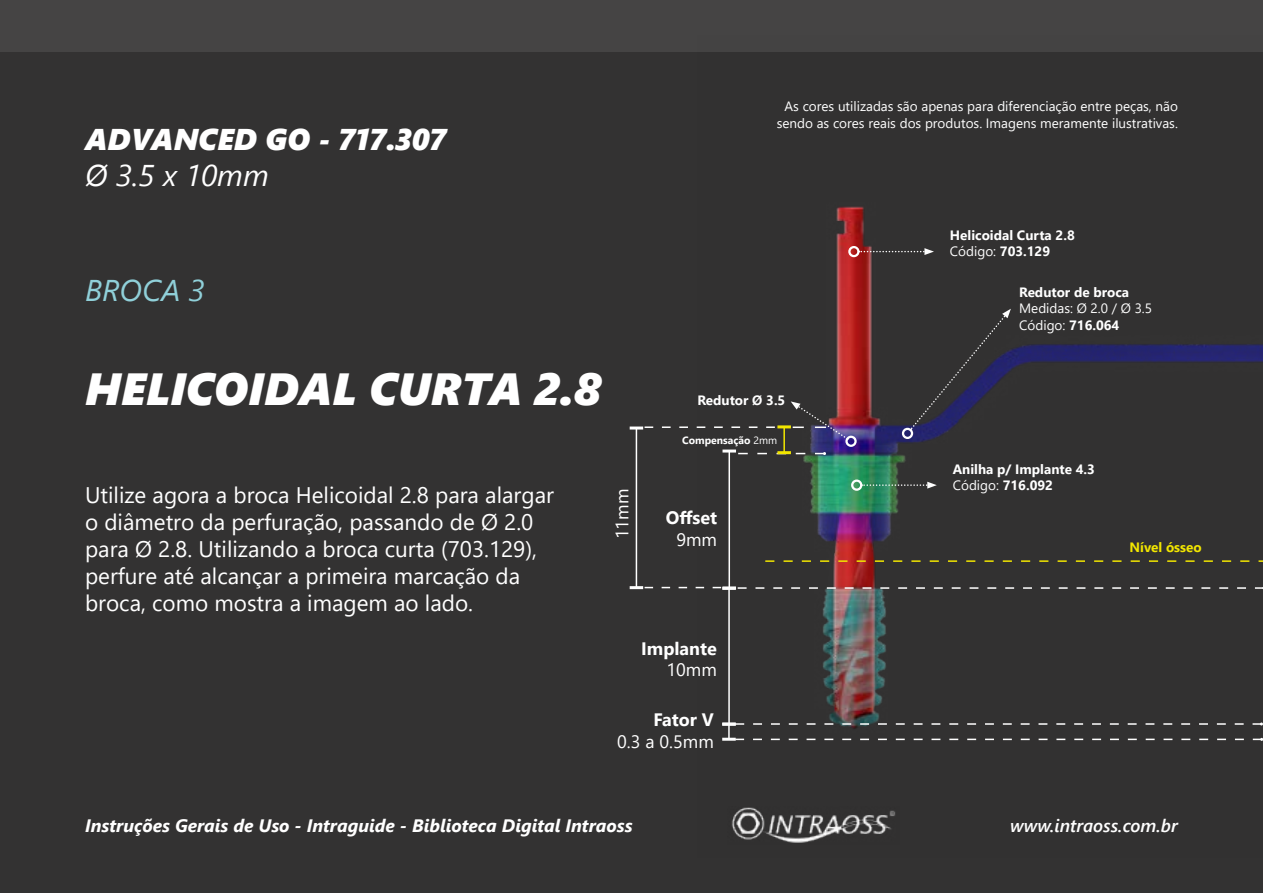
<style>
.page{position:relative;width:1263px;height:893px;background:#333232}
.page>*{position:absolute;margin:0;border:0;box-sizing:border-box;transform-origin:0 0}
.t1{font:italic 45px "Segoe UI Black";color:#fff}
.t2{font:italic 30px "Segoe UI Black";color:#fff}
.t3{font:italic 30px "Segoe UI";color:#fff}
.t4{font:italic 30px "Segoe UI";color:#90d0d9}
.t5{font:22.5px/27px "Segoe UI";color:#fff}
.t6{font:italic 700 18px "Segoe UI";color:#fff}
.t7{font:700 18px "Segoe UI";color:#fff}
.t8{font:18px "Segoe UI";color:#fff}
.t9{font:italic 600 18px "Segoe UI";color:#fff}
.t10{font:13.5px/16.2px "Segoe UI";color:#fff}
.t11{font:700 13.5px/16.2px "Segoe UI";color:#fff}
.t12{font:700 13.5px "Segoe UI";color:#f2e600}
.t13{font:700 10.5px "Segoe UI";color:#fff}
.s1{font-weight:400}
.s2{font-weight:700}
</style>
<div class="page">
<div style="left:0;top:0;width:1263px;height:51px;background:#454444"></div>
<img style="left:697px;top:51px;width:566px;height:792px">
<svg style="left:909px;top:309px;width:102px;height:122px"></svg>
<div style="left:902px;top:428px;width:11px;height:11px;border:2px solid #fff;border-radius:50%"></div>
<svg style="left:858px;top:248px;width:76px;height:7px"></svg>
<div style="left:848px;top:246px;width:11px;height:11px;border:2px solid #fff;border-radius:50%"></div>
<div style="left:845px;top:436px;width:12px;height:11px;border:2px solid #fff;border-radius:50%"></div>
<svg style="left:861px;top:482px;width:76px;height:7px"></svg>
<div style="left:851px;top:479px;width:11px;height:12px;border:2px solid #fff;border-radius:50%"></div>
<svg style="left:765px;top:560px;width:498px;height:2px"></svg>
<svg style="left:738px;top:586px;width:525px;height:3px"></svg>
<hr style="left:728px;top:588px;width:2px;height:136px;background:#fff">
<hr style="left:722px;top:587px;width:14px;height:3px;background:#fff">
<hr style="left:728px;top:451px;width:2px;height:137px;background:#fff">
<hr style="left:722px;top:450px;width:14px;height:3px;background:#fff">
<hr style="left:722px;top:586px;width:14px;height:3px;background:#fff">
<svg style="left:738px;top:452px;width:88px;height:3px"></svg>
<hr style="left:783px;top:427px;width:2px;height:26px;background:#f2e600">
<hr style="left:777px;top:425px;width:14px;height:3px;background:#f2e600">
<hr style="left:777px;top:451px;width:14px;height:3px;background:#f2e600">
<svg style="left:791px;top:401px;width:57px;height:39px"></svg>
<hr style="left:636px;top:428px;width:1px;height:160px;background:#fff">
<svg style="left:630px;top:426px;width:145px;height:3px"></svg>
<svg style="left:630px;top:586px;width:91px;height:3px"></svg>
<svg style="left:728px;top:722px;width:535px;height:19px"></svg>
<hr style="left:722px;top:738px;width:14px;height:3px;background:#fff">
<hr style="left:722px;top:723px;width:14px;height:3px;background:#fff">
<h2 class="t2" style="left:85px;top:116px;width:363px">ADVANCED GO - 717.307</h2>
<h2 class="t3" style="left:85px;top:147px;width:185px">Ø 3.5 x 10mm</h2>
<p class="t10" style="left:777px;top:97px;width:403px;text-align:center">As cores utilizadas são apenas para diferenciação entre peças, não sendo as cores reais dos produtos. Imagens meramente ilustrativas.</p>
<h2 class="t4" style="left:85px;top:262px;width:121px">BROCA 3</h2>
<h1 class="t1" style="left:85px;top:355px;width:518px">HELICOIDAL CURTA 2.8</h1>
<p class="t11" style="left:697px;top:391px;width:89px">Redutor Ø 3.5</p>
<p class="t13" style="left:682px;top:430px;width:97px">Compensação <span class="s1">2mm</span></p>
<p class="t5" style="left:85px;top:480px;width:470px">Utilize agora a broca Helicoidal 2.8 para alargar o diâmetro da perfuração, passando de Ø 2.0 para Ø 2.8. Utilizando a broca curta (703.129), perfure até alcançar a primeira marcação da broca, como mostra a imagem ao lado.</p>
<p class="t8" style="left:605px;top:539px;width:52px;rotate:-90deg">11mm</p>
<p class="t7" style="left:666px;top:501px;width:53px">Offset</p>
<p class="t8" style="left:676px;top:522px;width:42px">9mm</p>
<p class="t7" style="left:641px;top:631px;width:77px">Implante</p>
<p class="t8" style="left:666px;top:653px;width:52px">10mm</p>
<p class="t7" style="left:653px;top:703px;width:62px">Fator V</p>
<p class="t8" style="left:617px;top:724px;width:98px">0.3 a 0.5mm</p>
<p class="t11" style="left:950px;top:226px;width:126px">Helicoidal Curta 2.8<br><span class="s1">Código:</span> 703.129</p>
<p class="t11" style="left:1019px;top:283px;width:111px">Redutor de broca</p>
<p class="t10" style="left:1019px;top:299px;width:134px">Medidas: Ø 2.0 / Ø 3.5<br>Código: <span class="s2">716.064</span></p>
<p class="t11" style="left:953px;top:460px;width:144px">Anilha p/ Implante 4.3<br><span class="s1">Código:</span> 716.092</p>
<p class="t12" style="left:1129px;top:534px;width:74px">Nível ósseo</p>
<p class="t6" style="left:85px;top:808px;width:549px">Instruções Gerais de Uso - Intraguide - Biblioteca Digital Intraoss</p>
<p class="t9" style="left:1010px;top:808px;width:169px">www.intraoss.com.br</p>
</div>
